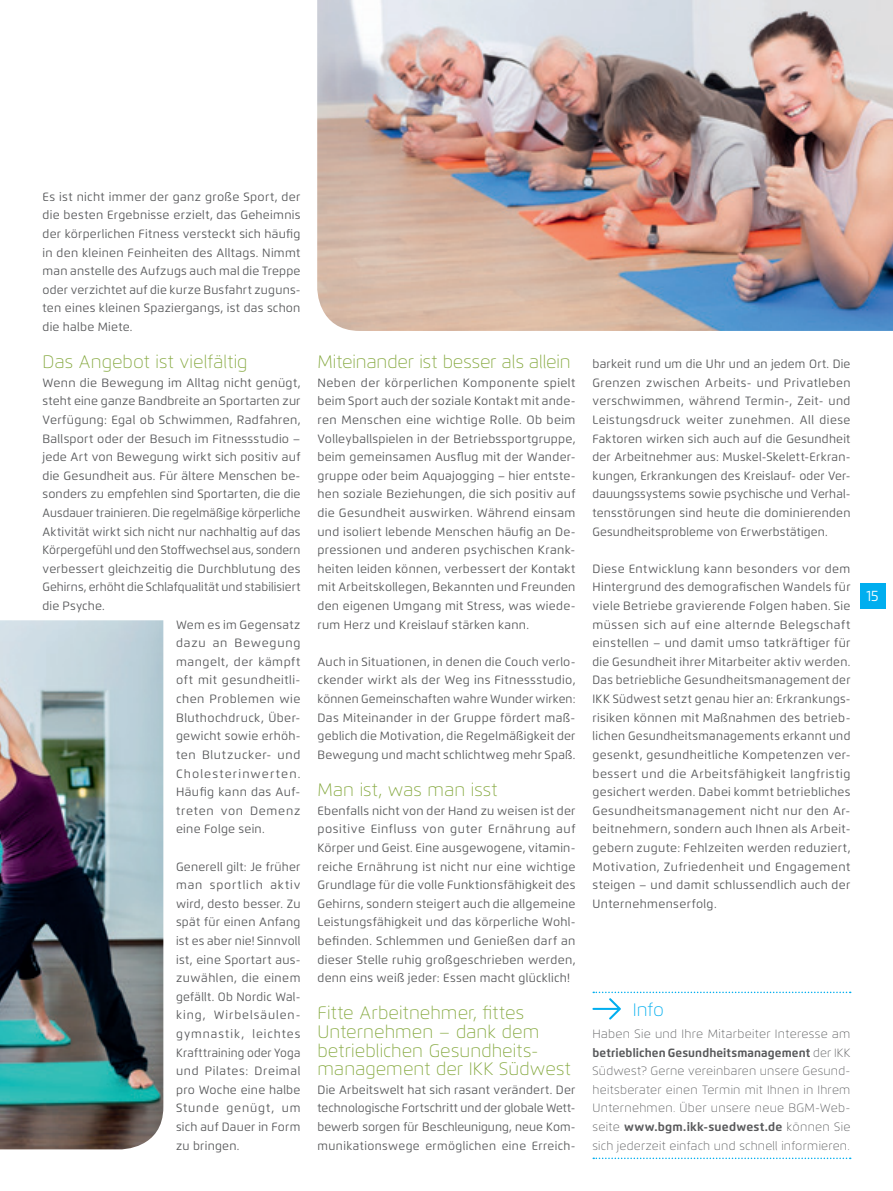
<style>
.page{position:relative;width:893px;height:1191px;background:#fff}
.page>*{position:absolute;margin:0;border:0;box-sizing:border-box;transform-origin:0 0}
.t1{font:100 18px/18.6px "Flexo";color:#83a73c}
.t2{font:100 18px "Flexo";color:#00aeef}
.t3{font:15px "Flexo";color:#fff;scale:.9 1}
.t4{font:12px/18.6px "Flexo";letter-spacing:.02em;color:#57585a;text-align:justify}
.t5{font:100 12px/18.6px "Flexo";letter-spacing:.02em;color:#57585a;text-align:justify}
.t6{font:12px "Flexo";letter-spacing:.04em;color:#57585a}
.t7{font:12px "Flexo";letter-spacing:.02em;color:#57585a;scale:.96 1}
.t8{font:12px "Flexo";letter-spacing:.06em;color:#57585a}
.t9{font:12px "Flexo";letter-spacing:.095em;color:#57585a}
.t10{font:12px "Flexo";letter-spacing:.05em;color:#57585a}
.s1{font-weight:700}
</style>
<div class="page">
<img style="left:0;top:620px;width:163px;height:529px">
<img style="left:317px;top:0;width:576px;height:331px">
<svg style="left:593px;top:1157px;width:258px;height:2px"></svg>
<svg style="left:592px;top:991px;width:259px;height:28px"></svg>
<div style="left:860px;top:583px;width:25px;height:25px;background:#00aeef"></div>
<p class="t4" style="left:43px;top:187px;width:259px">Es ist nicht immer der ganz große Sport, der die besten Ergebnisse erzielt, das Geheimnis der körperlichen Fitness versteckt sich häufig in den kleinen Feinheiten des Alltags. Nimmt man anstelle des Aufzugs auch mal die Treppe oder verzichtet auf die kurze Busfahrt zuguns&shy;ten eines kleinen Spaziergangs, ist das schon die halbe Miete.</p>
<h1 class="t1" style="left:43px;top:353px;width:207px">Das Angebot ist vielfältig</h1>
<p class="t4" style="left:43px;top:373px;width:259px">Wenn die Bewegung im Alltag nicht genügt,</p>
<p class="t4" style="left:43px;top:392px;width:259px">steht eine ganze Bandbreite an Sportarten zur</p>
<p class="t4" style="left:43px;top:410px;width:259px">Verfügung: Egal ob Schwimmen, Radfahren,</p>
<p class="t4" style="left:43px;top:429px;width:259px">Ballsport oder der Besuch im Fitnessstudio –</p>
<p class="t4" style="left:43px;top:448px;width:259px">jede Art von Bewegung wirkt sich positiv auf</p>
<p class="t4" style="left:43px;top:466px;width:259px">die Gesundheit aus. Für ältere Menschen be-</p>
<p class="t4" style="left:43px;top:485px;width:259px">sonders zu empfehlen sind Sportarten, die die</p>
<p class="t7" style="left:43px;top:505px;width:270px">Ausdauer trainieren. Die regelmäßige körperliche</p>
<p class="t4" style="left:43px;top:522px;width:259px">Aktivität wirkt sich nicht nur nachhaltig auf das</p>
<p class="t4" style="left:43px;top:541px;width:259px">Körpergefühl und den Stoffwechsel aus, sondern</p>
<p class="t4" style="left:43px;top:559px;width:259px">verbessert gleichzeitig die Durchblutung des</p>
<p class="t4" style="left:43px;top:578px;width:259px">Gehirns, erhöht die Schlafqualität und stabilisiert</p>
<p class="t4" style="left:43px;top:596px;width:64px">die Psyche.</p>
<p class="t4" style="left:176px;top:615px;width:126px">Wem es im Gegensatz</p>
<p class="t8" style="left:176px;top:636px;width:126px">dazu an Bewegung</p>
<p class="t6" style="left:176px;top:654px;width:126px">mangelt, der kämpft</p>
<p class="t6" style="left:176px;top:673px;width:126px">oft mit gesundheitli-</p>
<p class="t6" style="left:176px;top:691px;width:126px">chen Problemen wie</p>
<p class="t4" style="left:176px;top:708px;width:126px">Bluthochdruck, Über-</p>
<p class="t4" style="left:176px;top:727px;width:126px">gewicht sowie erhöh-</p>
<p class="t10" style="left:176px;top:747px;width:126px">ten Blutzucker- und</p>
<p class="t9" style="left:176px;top:766px;width:126px">Cholesterinwerten.</p>
<p class="t4" style="left:176px;top:782px;width:126px">Häufig kann das Auf-</p>
<p class="t8" style="left:176px;top:803px;width:126px">treten von Demenz</p>
<p class="t4" style="left:176px;top:820px;width:90px">eine Folge sein.</p>
<p class="t4" style="left:176px;top:857px;width:126px">Generell gilt: Je früher man sportlich aktiv wird, desto besser. Zu spät für einen Anfang ist es aber nie! Sinnvoll ist, eine Sportart aus&shy;zuwählen, die einem gefällt. Ob Nordic Wal&shy;king, Wirbelsäulen&shy;gymnastik, leichtes Krafttraining oder Yoga und Pilates: Dreimal pro Woche eine halbe Stunde genügt, um sich auf Dauer in Form zu bringen.</p>
<h1 class="t1" style="left:317px;top:353px;width:255px">Miteinander ist besser als allein</h1>
<p class="t4" style="left:317px;top:373px;width:259px;text-align:left">Neben der körperlichen Komponente spielt beim Sport auch der soziale Kontakt mit ande&shy;ren Menschen eine wichtige Rolle. Ob beim Volleyballspielen in der Betriebssportgruppe, beim gemeinsamen Ausflug mit der Wander&shy;gruppe oder beim Aquajogging – hier entste&shy;hen soziale Beziehungen, die sich positiv auf die Gesundheit auswirken. Während einsam und isoliert lebende Menschen häufig an De&shy;pressionen und anderen psychischen Krank&shy;heiten leiden können, verbessert der Kontakt mit Arbeitskollegen, Bekannten und Freunden den eigenen Umgang mit Stress, was wiede&shy;rum Herz und Kreislauf stärken kann.</p>
<p class="t4" style="left:317px;top:652px;width:259px">Auch in Situationen, in denen die Couch verlo&shy;ckender wirkt als der Weg ins Fitnessstudio, können Gemeinschaften wahre Wunder wirken:<br>Das Miteinander in der Gruppe fördert maß&shy;geblich die Motivation, die Regelmäßigkeit der Bewegung und macht schlichtweg mehr Spaß.</p>
<h1 class="t1" style="left:317px;top:780px;width:182px">Man ist, was man isst</h1>
<p class="t4" style="left:317px;top:801px;width:259px">Ebenfalls nicht von der Hand zu weisen ist der positive Einfluss von guter Ernährung auf Körper und Geist. Eine ausgewogene, vitamin&shy;reiche Ernährung ist nicht nur eine wichtige Grundlage für die volle Funktionsfähigkeit des Gehirns, sondern steigert auch die allgemeine Leistungsfähigkeit und das körperliche Wohl&shy;befinden. Schlemmen und Genießen darf an dieser Stelle ruhig großgeschrieben werden, denn eins weiß jeder: Essen macht glücklich!</p>
<h1 class="t1" style="left:317px;top:1004px;width:255px">Fitte Arbeitnehmer, fittes<br>Unternehmen – dank dem betrieblichen Gesundheits&shy;management der IKK Südwest</h1>
<p class="t4" style="left:317px;top:1080px;width:259px">Die Arbeitswelt hat sich rasant verändert. Der technologische Fortschritt und der globale Wett&shy;bewerb sorgen für Beschleunigung, neue Kom&shy;munikationswege ermöglichen eine Erreich--</p>
<p class="t4" style="left:592px;top:355px;width:259px">barkeit rund um die Uhr und an jedem Ort. Die Grenzen zwischen Arbeits- und Privatleben verschwimmen, während Termin-, Zeit- und Leistungsdruck weiter zunehmen. All diese Faktoren wirken sich auch auf die Gesundheit der Arbeitnehmer aus: Muskel-Skelett-Erkran&shy;kungen, Erkrankungen des Kreislauf- oder Ver&shy;dauungssystems sowie psychische und Verhal&shy;tensstörungen sind heute die dominierenden Gesundheitsprobleme von Erwerbstätigen.</p>
<p class="t4" style="left:592px;top:559px;width:259px">Diese Entwicklung kann besonders vor dem Hintergrund des demografischen Wandels für viele Betriebe gravierende Folgen haben. Sie müssen sich auf eine alternde Belegschaft einstellen – und damit umso tatkräftiger für die Gesundheit ihrer Mitarbeiter aktiv werden.<br>Das betriebliche Gesundheitsmanagement der IKK Südwest setzt genau hier an: Erkrankungs&shy;risiken können mit Maßnahmen des betrieb&shy;lichen Gesundheitsmanagements erkannt und gesenkt, gesundheitliche Kompetenzen ver&shy;bessert und die Arbeitsfähigkeit langfristig gesichert werden. Dabei kommt betriebliches Gesundheitsmanagement nicht nur den Ar&shy;beitnehmern, sondern auch Ihnen als Arbeit&shy;gebern zugute: Fehlzeiten werden reduziert, Motivation, Zufriedenheit und Engagement steigen – und damit schlussendlich auch der Unternehmenserfolg.</p>
<p class="t3" style="left:866px;top:586px;width:15px">15</p>
<h1 class="t2" style="left:633px;top:999px;width:33px">Info</h1>
<p class="t5" style="left:592px;top:1024px;width:259px">Haben Sie und Ihre Mitarbeiter Interesse am <span class="s1">betrieblichen Gesundheitsmanagement</span> der IKK Südwest? Gerne vereinbaren unsere Gesund&shy;heitsberater einen Termin mit Ihnen in Ihrem Unternehmen. Über unsere neue BGM-Web&shy;seite <span class="s1">www.bgm.ikk-suedwest.de</span> können Sie sich jederzeit einfach und schnell informieren.</p>
</div>
